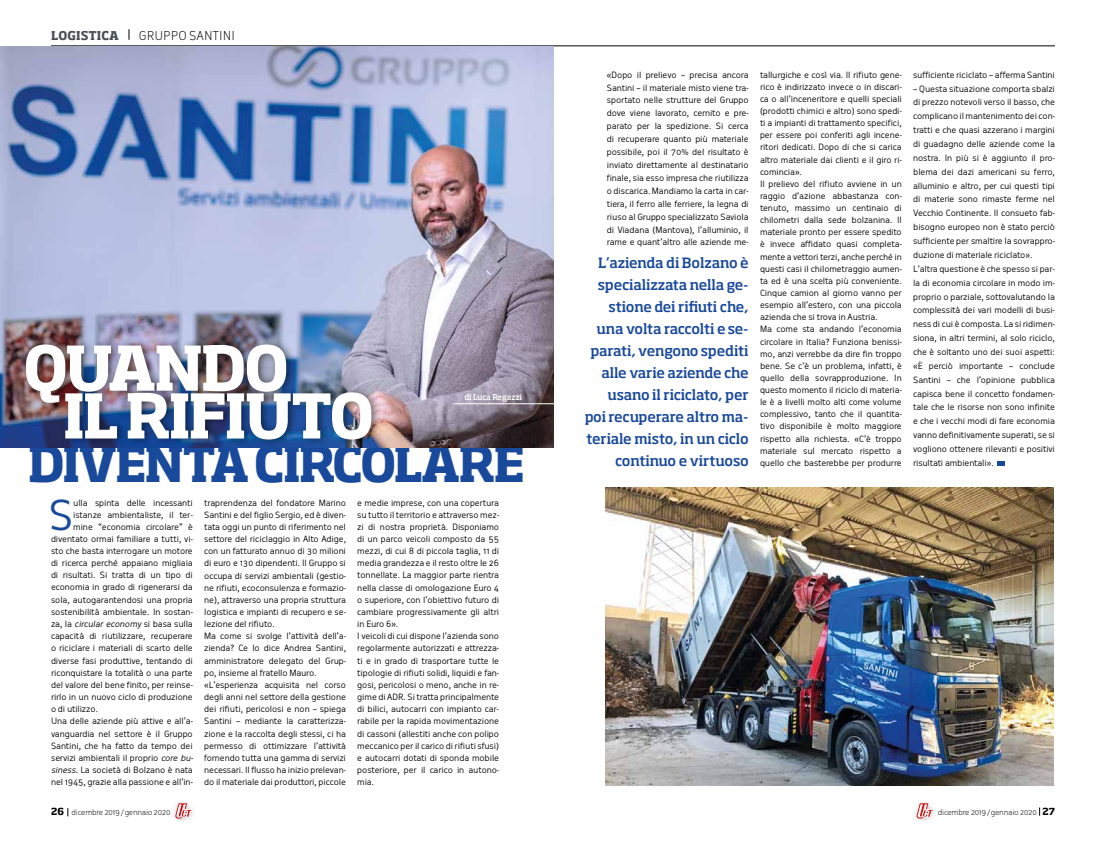
<style>
.page{position:relative;width:1106px;height:842px;background:#fff}
.page>*{position:absolute;margin:0;border:0;box-sizing:border-box;transform-origin:0 0}
.t1{font:700 60.8px/47.8px "Soho Std";letter-spacing:-.045em;color:#fff}
.t2{font:700 49px "Soho Std";letter-spacing:-.045em;color:#19499a}
.t3{font:40.5px "Oceania";color:#19499a}
.t4{font:500 14px/22px "Soho Std";letter-spacing:-.01em;color:#19499a;text-align:right}
.t5{font:300 12px "Oceania";color:#000}
.t6{font:700 12px "Soho Std";letter-spacing:.015em;color:#484f53}
.t7{font:8.5px/12.2px "Oceania";letter-spacing:-.02em;color:#000}
.t8{font:500 8px "Soho Std";letter-spacing:-.005em;color:#fff;scale:.95 1}
.t9{font:300 7.8px "Oceania";letter-spacing:-.035em;color:#000}
.s1{font-style:italic}
.s2{font-family:"Soho Std";font-weight:700;font-size:9.6px}
</style>
<div class="page">
<div style="left:171px;top:798px;width:21px;height:26px;background:#000;opacity:.25"></div>
<div style="left:176px;top:804px;width:17px;height:19px;background:#000;opacity:.25"></div>
<div style="left:181px;top:804px;width:17px;height:19px;background:#000;opacity:.25"></div>
<svg style="left:175px;top:804px;width:17px;height:14px"></svg>
<div style="left:912px;top:798px;width:21px;height:26px;background:#000;opacity:.25"></div>
<div style="left:917px;top:804px;width:17px;height:19px;background:#000;opacity:.25"></div>
<div style="left:922px;top:804px;width:17px;height:19px;background:#000;opacity:.25"></div>
<svg style="left:916px;top:804px;width:17px;height:14px"></svg>
<svg style="left:997px;top:461px;width:7px;height:5px"></svg>
<hr style="left:51px;top:46px;width:1003px;height:1px;background:#000">
<img style="left:0;top:46px;width:553px;height:402px">
<div style="left:22px;top:337px;width:360px;height:110px;background:#000;opacity:.5"></div>
<hr style="left:453px;top:403px;width:127px;height:1px;background:#fff">
<img style="left:605px;top:488px;width:448px;height:297px">
<h3 class="t6" style="left:51px;top:28px;width:69px">LOGISTICA</h3>
<h3 class="t5" style="left:139px;top:28px;width:97px">GRUPPO SANTINI</h3>
<h1 class="t1" style="left:63px;top:342px;width:313px;text-indent:-39px">QUANDO<br>IL RIFIUTO</h1>
<p class="t8" style="left:464px;top:392px;width:62px">di Luca Regazzi</p>
<h2 class="t2" style="left:28px;top:432px;width:498px">DIVENTA CIRCOLARE</h2>
<h3 class="t3" style="left:48px;top:491px;width:26px">S</h3>
<p class="t7" style="left:73px;top:496px;width:121px">ulla spinta delle incessanti</p>
<p class="t7" style="left:204px;top:496px;width:143px">traprendenza del fondatore Marino Santini e del figlio Sergio, ed è diven&shy;tata oggi un punto di riferimento nel settore del riciclaggio in Alto Adige, con un fatturato annuo di 30 milioni di euro e 130 dipendenti. Il Gruppo si occupa di servizi ambientali (gestio&shy;ne rifiuti, ecoconsulenza e formazio&shy;ne), attraverso una propria struttura logistica e impianti di recupero e se&shy;lezione del rifiuto.<br>Ma come si svolge l’attività dell’a&shy;zienda? Ce lo dice Andrea Santini, amministratore delegato del Grup&shy;po, insieme al fratello Mauro. «L’esperienza acquisita nel corso degli anni nel settore della gestione dei rifiuti, pericolosi e non – spiega Santini – mediante la caratterizza&shy;zione e la raccolta degli stessi, ci ha permesso di ottimizzare l’attività fornendo tutta una gamma di servizi necessari. Il flusso ha inizio prelevan&shy;do il materiale dai produttori, piccole</p>
<p class="t7" style="left:357px;top:496px;width:143px">e medie imprese, con una copertura su tutto il territorio e attraverso mez&shy;zi di nostra proprietà. Disponiamo di un parco veicoli composto da 55 mezzi, di cui 8 di piccola taglia, 11 di media grandezza e il resto oltre le 26 tonnellate. La maggior parte rientra nella classe di omologazione Euro 4 o superiore, con l’obiettivo futuro di cambiare progressivamente gli altri in Euro 6».<br>I veicoli di cui dispone l’azienda sono regolarmente autorizzati e attrezza&shy;ti e in grado di trasportare tutte le tipologie di rifiuti solidi, liquidi e fan&shy;gosi, pericolosi o meno, anche in re&shy;gime di ADR. Si tratta principalmente di bilici, autocarri con impianto car&shy;rabile per la rapida movimentazione di cassoni (allestiti anche con polipo meccanico per il carico di rifiuti sfusi) e autocarri dotati di sponda mobile posteriore, per il carico in autono&shy;mia.</p>
<p class="t7" style="left:73px;top:508px;width:121px">istanze ambientaliste, il ter-</p>
<p class="t7" style="left:73px;top:520px;width:121px">mine “economia circolare” è</p>
<p class="t7" style="left:51px;top:533px;width:143px">diventato ormai familiare a tutti, vi-</p>
<p class="t7" style="left:51px;top:545px;width:143px">sto che basta interrogare un motore</p>
<p class="t7" style="left:51px;top:557px;width:143px">di ricerca perché appaiano migliaia</p>
<p class="t7" style="left:51px;top:569px;width:143px">di risultati. Si tratta di un tipo di</p>
<p class="t7" style="left:51px;top:581px;width:143px">economia in grado di rigenerarsi da</p>
<p class="t7" style="left:51px;top:593px;width:143px">sola, autogarantendosi una propria</p>
<p class="t7" style="left:51px;top:606px;width:143px">sostenibilità ambientale. In sostan-</p>
<p class="t7" style="left:51px;top:618px;width:143px">za , l a <span class="s1">circular economy</span> s i b a s a s u l l a</p>
<p class="t7" style="left:51px;top:630px;width:143px">capacità di riutilizzare, recuperare</p>
<p class="t7" style="left:51px;top:642px;width:143px">o riciclare i materiali di scarto delle</p>
<p class="t7" style="left:51px;top:654px;width:143px">diverse fasi produttive, tentando di</p>
<p class="t7" style="left:51px;top:666px;width:143px">riconquistare la totalità o una parte</p>
<p class="t7" style="left:51px;top:679px;width:143px">del valore del bene finito, per reinse-</p>
<p class="t7" style="left:51px;top:691px;width:143px">rirlo in un nuovo ciclo di produzione</p>
<p class="t7" style="left:51px;top:703px;width:48px">o di utilizzo.</p>
<p class="t7" style="left:51px;top:715px;width:143px">Una delle aziende più attive e all’a-</p>
<p class="t7" style="left:51px;top:727px;width:143px">vanguardia nel settore è il Gruppo</p>
<p class="t7" style="left:51px;top:739px;width:143px">Santini, che ha fatto da tempo dei</p>
<p class="t7" style="left:51px;top:752px;width:145px">servizi ambientali il proprio <span class="s1">core bu-</span></p>
<p class="t7" style="left:51px;top:764px;width:143px"><span class="s1">siness</span>. La società di Bolzano è nata</p>
<p class="t7" style="left:51px;top:776px;width:143px">nel 1945, grazie alla passione e all’in-</p>
<p class="t7" style="left:607px;top:68px;width:143px;line-height:12.9px;text-align:justify">«Dopo il prelievo – precisa ancora Santini – il materiale misto viene tra&shy;sportato nelle strutture del Gruppo dove viene lavorato, cernito e pre&shy;parato per la spedizione. Si cerca di recuperare quanto più materiale possibile, poi il 70% del risultato è inviato direttamente al destinatario finale, sia esso impresa che riutilizza o discarica. Mandiamo la carta in car&shy;tiera, il ferro alle ferriere, la legna di riuso al Gruppo specializzato Saviola di Viadana (Mantova), l’alluminio, il rame e quant’altro alle aziende me-</p>
<p class="t7" style="left:760px;top:68px;width:143px">tallurgiche e così via. Il rifiuto gene&shy;rico è indirizzato invece o in discari&shy;ca o all’inceneritore e quelli speciali (prodotti chimici e altro) sono spedi&shy;ti a impianti di trattamento specifici, per essere poi conferiti agli incene&shy;ritori dedicati. Dopo di che si carica altro materiale dai clienti e il giro ri&shy;comincia».<br>Il prelievo del rifiuto avviene in un raggio d’azione abbastanza con&shy;tenuto, massimo un centinaio di chilometri dalla sede bolzanina. Il materiale pronto per essere spedito è invece affidato quasi completa&shy;mente a vettori terzi, anche perché in questi casi il chilometraggio aumen&shy;ta ed è una scelta più conveniente.<br>Cinque camion al giorno vanno per esempio all’estero, con una piccola azienda che si trova in Austria.<br>Ma come sta andando l’economia circolare in Italia? Funziona benissi&shy;mo, anzi verrebbe da dire fin troppo bene. Se c’è un problema, infatti, è quello della sovrapproduzione. In questo momento il riciclo di materia&shy;le è a livelli molto alti come volume complessivo, tanto che il quantita&shy;tivo disponibile è molto maggiore rispetto alla richiesta. «C’è troppo materiale sul mercato rispetto a quello che basterebbe per produrre</p>
<p class="t7" style="left:913px;top:68px;width:143px">sufficiente riciclato – afferma Santini</p>
<p class="t7" style="left:913px;top:81px;width:143px;line-height:13.9px">– Questa situazione comporta sbalzi di prezzo notevoli verso il basso, che complicano il mantenimento dei con&shy;tratti e che quasi azzerano i margini di guadagno delle aziende come la nostra. In più si è aggiunto il pro&shy;blema dei dazi americani su ferro, alluminio e altro, per cui questi tipi di materie sono rimaste ferme nel Vecchio Continente. Il consueto fab&shy;bisogno europeo non è stato perciò sufficiente per smaltire la sovrappro&shy;duzione di materiale riciclato».<br>L’altra questione è che spesso si par&shy;la di economia circolare in modo im&shy;proprio o parziale, sottovalutando la complessità dei vari modelli di busi&shy;ness di cui è composta. La si ridimen&shy;siona, in altri termini, al solo riciclo, che è soltanto uno dei suoi aspetti: «È perciò importante – conclude Santini – che l’opinione pubblica capisca bene il concetto fondamen&shy;tale che le risorse non sono infinite e che i vecchi modi di fare economia vanno definitivamente superati, se si vogliono ottenere rilevanti e positivi risultati ambientali».</p>
<p class="t4" style="left:584px;top:251px;width:166px">L’azienda di Bolzano è specializzata nella ge&shy;stione dei rifiuti che, una volta raccolti e se&shy;parati, vengono spediti alle varie aziende che usano il riciclato, per poi recuperare altro ma&shy;teriale misto, in un ciclo continuo e virtuoso</p>
<p class="t9" style="left:51px;top:808px;width:121px"><span class="s2">26</span> dicembre 2019 / gennaio 2020</p>
<p class="t9" style="left:938px;top:807px;width:119px">dicembre 2019 / gennaio 2020 <span class="s2">27</span></p>
</div>
